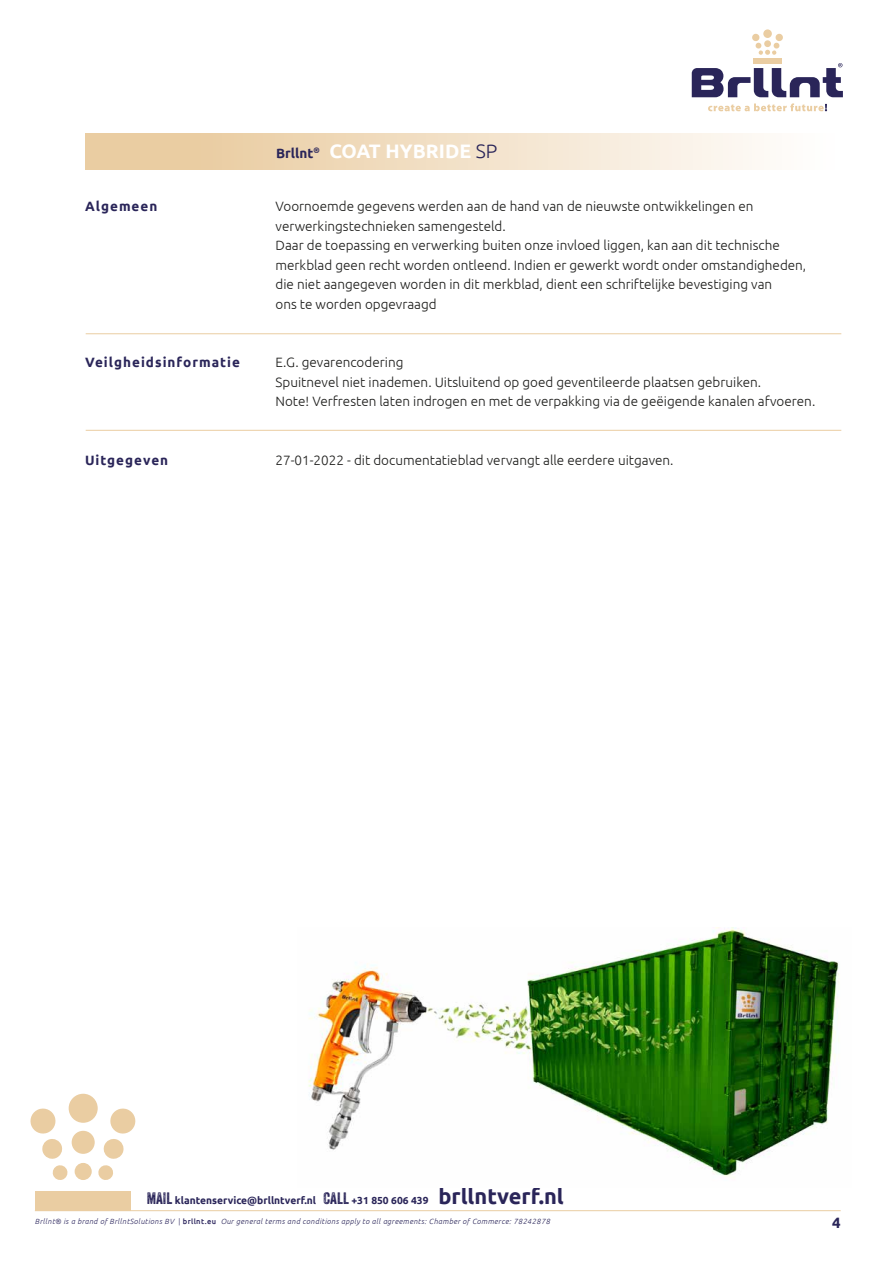
<style>
.page{position:relative;width:893px;height:1263px;background:#fff}
.page>*{position:absolute;margin:0;border:0;box-sizing:border-box;transform-origin:0 0}
.t1{font:700 19.5px "Ubuntu";color:#fff}
.t2{font:700 15px "Ubuntu";color:#2a2559}
.t3{font:300 13.5px/19.5px "Ubuntu";color:#1d1d1b}
.t4{font:700 13.5px "Ubuntu";letter-spacing:.075em;color:#2a2559}
.t5{font:700 10.2px "Ubuntu";color:#2a2559}
.t6{font:italic 300 7.5px "Ubuntu";letter-spacing:.05em;color:#2a2559}
.s1{font-size:13.5px;color:#2a2559}
.s2{font-weight:300;color:#2a2559}
.s3{font-family:"Veneer Three";font-weight:400;font-size:16.05px}
.s4{font-size:21.75px}
.s5{color:#2b255d}
.s6{font-style:normal;color:#2b255d}
.s7{font-weight:500;font-style:normal;color:#2b255d}
</style>
<div class="page">
<hr style="left:35px;top:1210px;width:806px;height:1px;background:#eacda2">
<div style="left:85px;top:134px;width:756px;height:35px;background:linear-gradient(to right,#e7c696,#fffefe)"></div>
<div style="left:35px;top:1190px;width:96px;height:20px;background:#eacda2"></div>
<div style="left:75px;top:1163px;width:17px;height:17px;background:#eacda2;border-radius:50%"></div>
<div style="left:72px;top:1131px;width:23px;height:23px;background:#eacda2;border-radius:50%"></div>
<div style="left:69px;top:1094px;width:29px;height:29px;background:#eacda2;border-radius:50%"></div>
<svg style="left:97px;top:1107px;width:39px;height:73px"></svg>
<svg style="left:30px;top:1108px;width:38px;height:72px"></svg>
<svg style="left:708px;top:103px;width:119px;height:8px"></svg>
<div style="left:754px;top:58px;width:28px;height:6px;background:#eacda2"></div>
<div style="left:763px;top:29px;width:9px;height:9px;background:#eacda2;border-radius:50%"></div>
<svg style="left:752px;top:33px;width:31px;height:22px"></svg>
<svg style="left:692px;top:63px;width:151px;height:34px"></svg>
<img style="left:308px;top:927px;width:532px;height:251px">
<hr style="left:86px;top:430px;width:755px;height:1px;background:#eacda2">
<hr style="left:86px;top:333px;width:755px;height:1px;background:#eacda2">
<h1 class="t1" style="left:276px;top:139px;width:223px"><span class="s1">Brllnt</span><sup>®</sup> COAT HYBRIDE <span class="s2">SP</span></h1>
<p class="t4" style="left:85px;top:198px;width:74px">Algemeen</p>
<p class="t3" style="left:276px;top:196px;width:532px">Voornoemde gegevens werden aan de hand van de nieuwste ontwikkelingen en verwerkingstechnieken samengesteld.<br>Daar de toepassing en verwerking buiten onze invloed liggen, kan aan dit technische merkblad geen recht worden ontleend. Indien er gewerkt wordt onder omstandigheden, die niet aangegeven worden in dit merkblad, dient een schriftelijke bevestiging van<br>ons te worden opgevraagd</p>
<p class="t4" style="left:85px;top:354px;width:156px">Veilgheidsinformatie</p>
<p class="t3" style="left:276px;top:352px;width:541px">E.G. gevarencodering<br>Spuitnevel niet inademen. Uitsluitend op goed geventileerde plaatsen gebruiken.<br>Note! Verfresten laten indrogen en met de verpakking via de geëigende kanalen afvoeren.</p>
<p class="t4" style="left:85px;top:451px;width:85px">Uitgegeven</p>
<p class="t3" style="left:276px;top:450px;width:400px">27-01-2022 - dit documentatieblad vervangt alle eerdere uitgaven.</p>
<p class="t5" style="left:147px;top:1194px;width:419px"><span class="s3">MAIL</span> klantenservice@brllntverf.nl <span class="s3">CALL</span> +31 850 606 439 <span class="s4">brllntverf.nl</span></p>
<p class="t6" style="left:35px;top:1216px;width:517px"><span class="s5">Brllnt® is a brand of BrllntSolutions BV</span> <span class="s6">|</span> <span class="s7">brllnt.eu</span> Our general terms and conditions apply to all agreements: Chamber of Commerce: 78242878</p>
<p class="t2" style="left:832px;top:1213px;width:10px">4</p>
</div>
